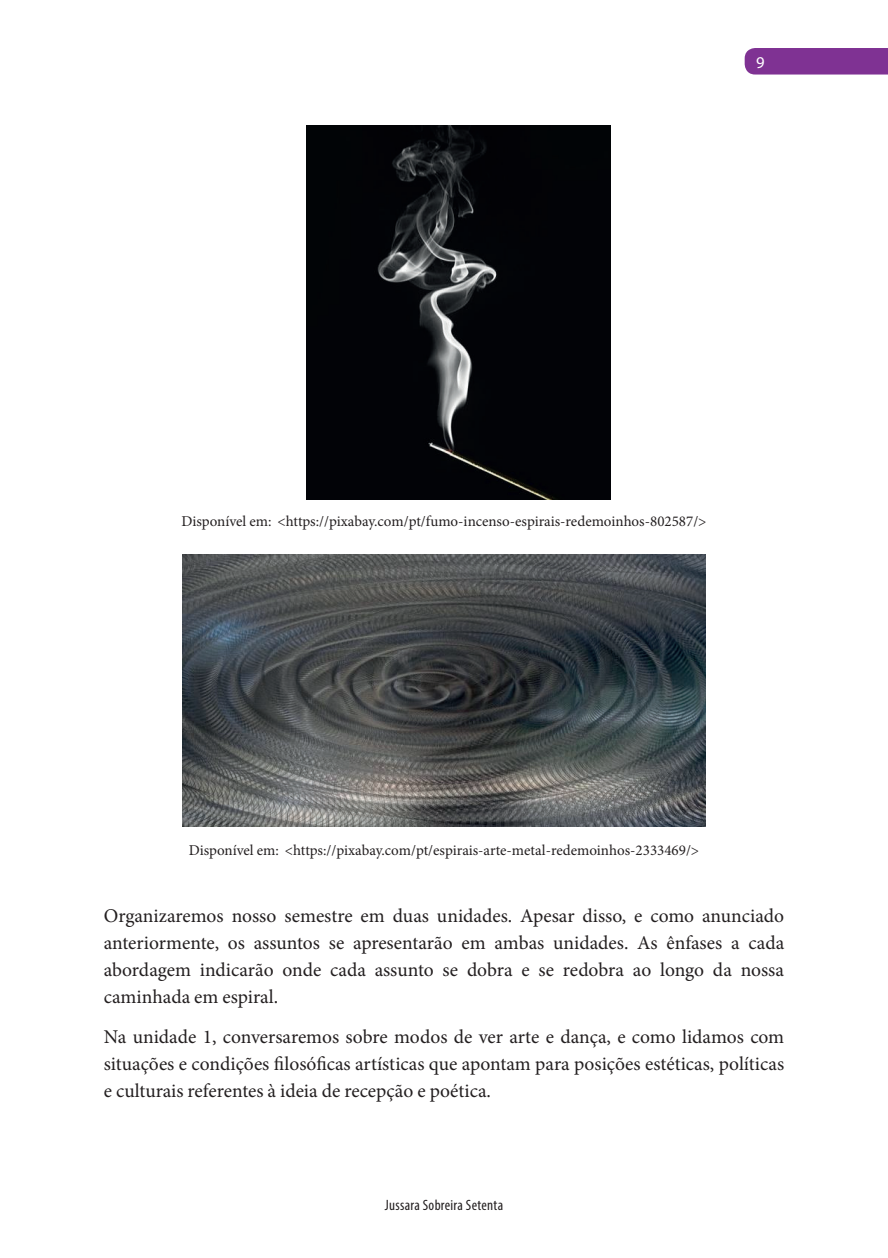
<style>
.page{position:relative;width:888px;height:1258px;background:#fff}
.page>*{position:absolute;margin:0;border:0;box-sizing:border-box;transform-origin:0 0}
.t1{font:19.5px/27px "Minion Pro";color:#231f20;text-align:justify}
.t2{font:16.5px "Myriad Pro";color:#fff}
.t3{font:15px "Minion Pro";color:#231f20}
.t4{font:condensed 15px "Myriad Pro";letter-spacing:.02em;color:#231f20}
</style>
<div class="page">
<div style="left:745px;top:48px;width:143px;height:27px;background:#7f3293"></div>
<img style="left:307px;top:125px;width:303px;height:374px">
<img style="left:183px;top:554px;width:522px;height:273px">
<p class="t2" style="left:756px;top:52px;width:10px">9</p>
<p class="t3" style="left:181px;top:511px;width:527px">Disponível em: &lt;https://pixabay.com/pt/fumo-incenso-espirais-redemoinhos-802587/&gt;</p>
<p class="t3" style="left:189px;top:840px;width:512px">Disponível em: &lt;https://pixabay.com/pt/espirais-arte-metal-redemoinhos-2333469/&gt;</p>
<p class="t1" style="left:104px;top:902px;width:682px">Organizaremos nosso semestre em duas unidades. Apesar disso, e como anunciado anteriormente, os assuntos se apresentarão em ambas unidades. As ênfases a cada abordagem indicarão onde cada assunto se dobra e se redobra ao longo da nossa caminhada em espiral.</p>
<p class="t1" style="left:104px;top:1023px;width:682px">Na unidade 1, conversaremos sobre modos de ver arte e dança, e como lidamos com situações e condições filosóficas artísticas que apontam para posições estéticas, políticas e culturais referentes à ideia de recepção e poética.</p>
<p class="t4" style="left:385px;top:1196px;width:120px">Jussara Sobreira Setenta</p>
</div>
